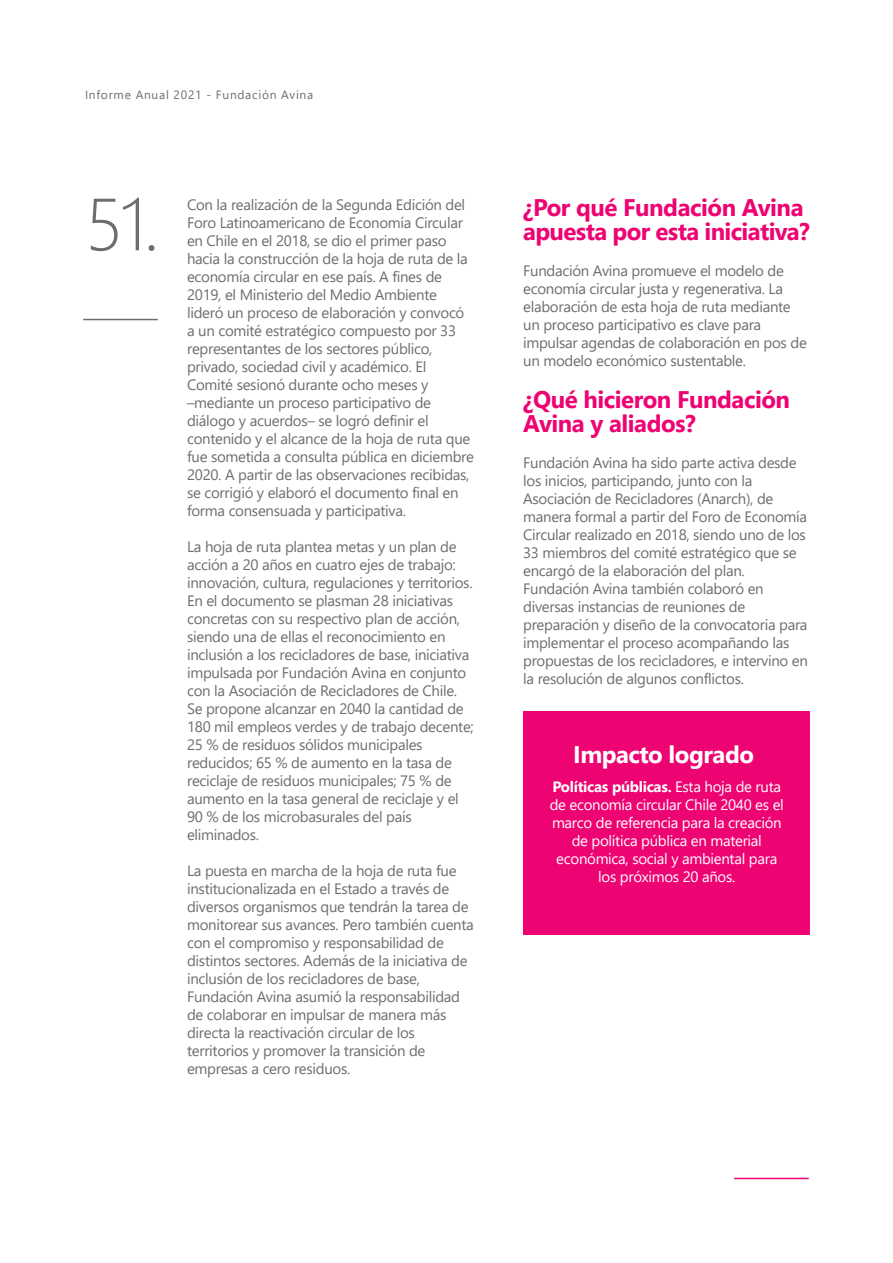
<style>
.page{position:relative;width:893px;height:1263px;background:#fff}
.page>*{position:absolute;margin:0;border:0;box-sizing:border-box;transform-origin:0 0}
.t1{font:300 73.65px "Segoe UI";color:#6c6d70}
.t2{font:700 24px/24px "Segoe UI";letter-spacing:-.02em;color:#ed0372}
.t3{font:700 24px "Segoe UI";letter-spacing:-.02em;color:#fff}
.t4{font:15px/18px "Segoe UI";letter-spacing:-.02em;color:#6c6d70}
.t5{font:15px/18px "Segoe UI";letter-spacing:-.02em;color:#fff;text-align:center}
.t6{font:12px "Segoe UI";letter-spacing:.06em;color:#6c6d70}
.s1{font-weight:700}
</style>
<div class="page">
<div style="left:523px;top:711px;width:287px;height:223px;background:#ed0372"></div>
<hr style="left:83px;top:319px;width:75px;height:1px;background:#6c6d70">
<hr style="left:734px;top:1178px;width:75px;height:1px;background:#ed0372">
<p class="t6" style="left:85px;top:84px;width:230px">Informe Anual 2021 - Fundación Avina</p>
<h1 class="t1" style="left:85px;top:155px;width:76px">51.</h1>
<p class="t4" style="left:187px;top:195px;width:288px">Con la realización de la Segunda Edición del Foro Latinoamericano de Economía Circular en Chile en el 2018, se dio el primer paso hacia la construcción de la hoja de ruta de la economía circular en ese país. A fines de 2019, el Ministerio del Medio Ambiente lideró un proceso de elaboración y convocó a un comité estratégico compuesto por 33 representantes de los sectores público, privado, sociedad civil y académico. El Comité sesionó durante ocho meses y –mediante un proceso participativo de diálogo y acuerdos– se logró definir el contenido y el alcance de la hoja de ruta que fue sometida a consulta pública en diciembre 2020. A partir de las observaciones recibidas, se corrigió y elaboró el documento final en forma consensuada y participativa.</p>
<p class="t4" style="left:187px;top:537px;width:288px">La hoja de ruta plantea metas y un plan de acción a 20 años en cuatro ejes de trabajo: innovación, cultura, regulaciones y territorios.<br>En el documento se plasman 28 iniciativas concretas con su respectivo plan de acción, siendo una de ellas el reconocimiento en inclusión a los recicladores de base, iniciativa impulsada por Fundación Avina en conjunto con la Asociación de Recicladores de Chile.<br>Se propone alcanzar en 2040 la cantidad de 180 mil empleos verdes y de trabajo decente; 25 % de residuos sólidos municipales reducidos; 65 % de aumento en la tasa de reciclaje de residuos municipales; 75 % de aumento en la tasa general de reciclaje y el 90 % de los microbasurales del país eliminados.</p>
<p class="t4" style="left:187px;top:861px;width:288px">La puesta en marcha de la hoja de ruta fue institucionalizada en el Estado a través de diversos organismos que tendrán la tarea de monitorear sus avances. Pero también cuenta con el compromiso y responsabilidad de distintos sectores. Además de la iniciativa de inclusión de los recicladores de base, Fundación Avina asumió la responsabilidad de colaborar en impulsar de manera más directa la reactivación circular de los territorios y promover la transición de empresas a cero residuos.</p>
<h2 class="t2" style="left:523px;top:195px;width:288px">¿Por qué Fundación Avina apuesta por esta iniciativa?</h2>
<p class="t4" style="left:523px;top:261px;width:285px">Fundación Avina promueve el modelo de economía circular justa y regenerativa. La elaboración de esta hoja de ruta mediante un proceso participativo es clave para impulsar agendas de colaboración en pos de un modelo económico sustentable.</p>
<h2 class="t2" style="left:523px;top:387px;width:268px">¿Qué hicieron Fundación<br>Avina y aliados?</h2>
<p class="t4" style="left:523px;top:453px;width:286px">Fundación Avina ha sido parte activa desde los inicios, participando, junto con la Asociación de Recicladores (Anarch), de manera formal a partir del Foro de Economía Circular realizado en 2018, siendo uno de los 33 miembros del comité estratégico que se encargó de la elaboración del plan.<br>Fundación Avina también colaboró en diversas instancias de reuniones de preparación y diseño de la convocatoria para implementar el proceso acompañando las propuestas de los recicladores, e intervino en la resolución de algunos conflictos.</p>
<h2 class="t3" style="left:573px;top:737px;width:182px">Impacto logrado</h2>
<p class="t5" style="left:550px;top:777px;width:236px"><span class="s1">Políticas públicas.</span> Esta hoja de ruta de economía circular Chile 2040 es el marco de referencia para la creación de política pública en material económica, social y ambiental para los próximos 20 años.</p>
</div>
